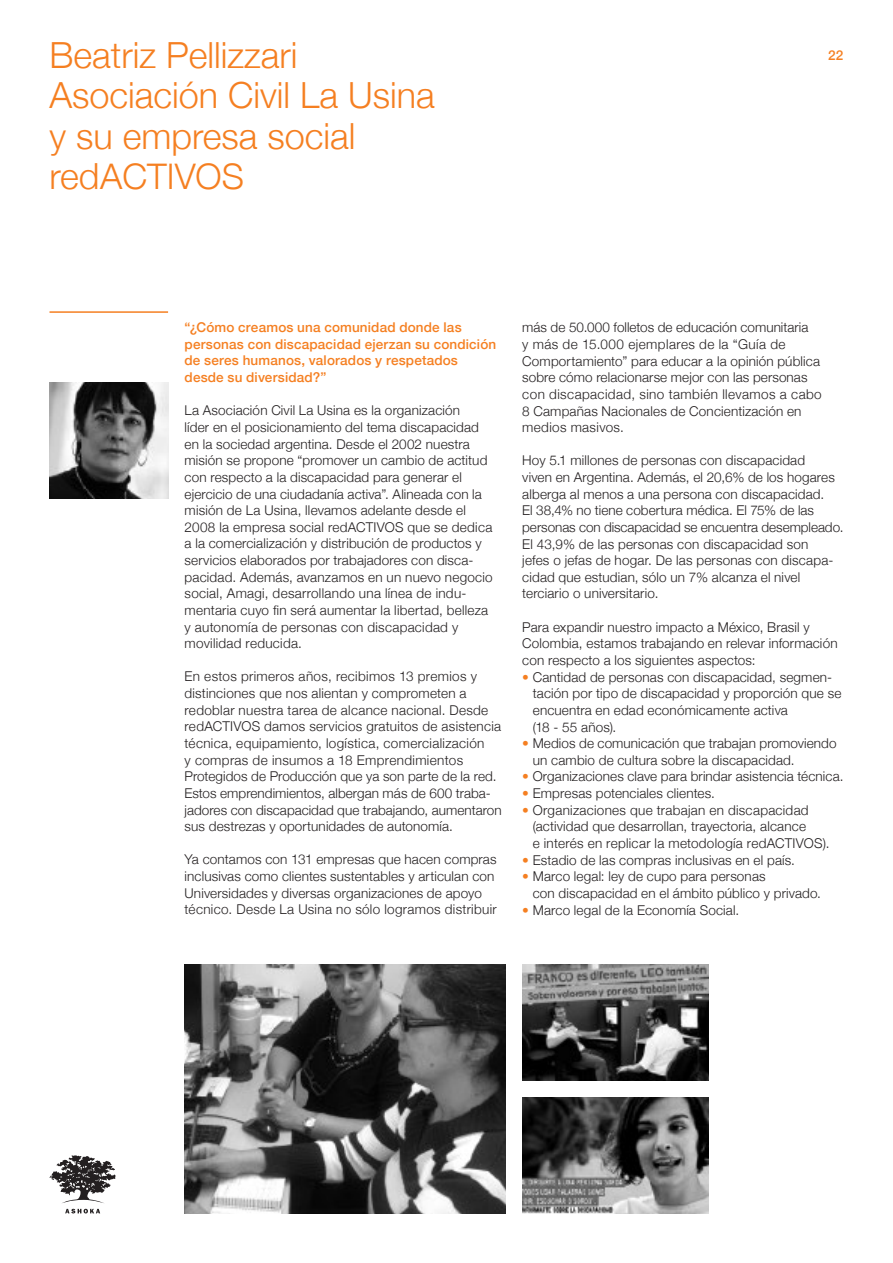
<style>
.page{position:relative;width:893px;height:1263px;background:#fff}
.page>*{position:absolute;margin:0;border:0;box-sizing:border-box;transform-origin:0 0}
.t1{font:300 36px/40.5px "Helvetica Neue";color:#f57f21}
.t2{font:300 35.25px "Helvetica Neue";color:#f57f21}
.t3{font:300 13.5px/16.6px "Helvetica Neue";letter-spacing:.01em;color:#231f20}
.t4{font:500 13.5px/16.6px "Helvetica Neue";letter-spacing:.01em;color:#f57f21}
.s1{font-size:36px}
.s2{color:#f57f21}
</style>
<div class="page">
<svg style="left:65px;top:1209px;width:35px;height:4px"></svg>
<svg style="left:50px;top:1155px;width:66px;height:48px"></svg>
<img style="left:185px;top:964px;width:321px;height:249px">
<img style="left:522px;top:964px;width:186px;height:116px">
<img style="left:522px;top:1097px;width:186px;height:116px">
<img style="left:50px;top:383px;width:118px;height:115px">
<hr style="left:50px;top:311px;width:118px;height:2px;background:#f57f21">
<h1 class="t1" style="left:50px;top:33px;width:387px">Beatriz Pellizzari<br>Asociación Civil La Usina y su empresa social</h1>
<h2 class="t2" style="left:50px;top:148px;width:196px"><span class="s1">red</span>ACTIVOS</h2>
<p class="t4" style="left:828px;top:46px;width:17px">22</p>
<p class="t4" style="left:185px;top:318px;width:313px">“¿Cómo creamos una comunidad donde las personas con discapacidad ejerzan su condición de seres humanos, valorados y respetados desde su diversidad?”</p>
<p class="t3" style="left:185px;top:401px;width:310px">La Asociación Civil La Usina es la organización<br>líder en el posicionamiento del tema discapacidad en la sociedad argentina. Desde el 2002 nuestra misión se propone “promover un cambio de actitud con respecto a la discapacidad para generar el ejercicio de una ciudadanía activa”. Alineada con la misión de La Usina, llevamos adelante desde el 2008 la empresa social redACTIVOS que se dedica a la comercialización y distribución de productos y servicios elaborados por trabajadores con disca&shy;pacidad. Además, avanzamos en un nuevo negocio social, Amagi, desarrollando una línea de indu&shy;mentaria cuyo fin será aumentar la libertad, belleza y autonomía de personas con discapacidad y movilidad reducida.</p>
<p class="t3" style="left:185px;top:668px;width:319px">En estos primeros años, recibimos 13 premios y distinciones que nos alientan y comprometen a redoblar nuestra tarea de alcance nacional. Desde redACTIVOS damos servicios gratuitos de asistencia técnica, equipamiento, logística, comercialización<br>y compras de insumos a 18 Emprendimientos Protegidos de Producción que ya son parte de la red.<br>Estos emprendimientos, albergan más de 600 traba&shy;jadores con discapacidad que trabajando, aumentaron sus destrezas y oportunidades de autonomía.</p>
<p class="t3" style="left:185px;top:850px;width:314px">Ya contamos con 131 empresas que hacen compras inclusivas como clientes sustentables y articulan con Universidades y diversas organizaciones de apoyo técnico. Desde La Usina no sólo logramos distribuir</p>
<p class="t3" style="left:522px;top:318px;width:301px">más de 50.000 folletos de educación comunitaria<br>y más de 15.000 ejemplares de la “Guía de Comportamiento” para educar a la opinión pública sobre cómo relacionarse mejor con las personas con discapacidad, sino también llevamos a cabo 8 Campañas Nacionales de Concientización en medios masivos.</p>
<p class="t3" style="left:522px;top:451px;width:323px">Hoy 5.1 millones de personas con discapacidad<br>viven en Argentina. Además, el 20,6% de los hogares alberga al menos a una persona con discapacidad.<br>El 38,4% no tiene cobertura médica. El 75% de las personas con discapacidad se encuentra desempleado.<br>El 43,9% de las personas con discapacidad son<br>jefes o jefas de hogar. De las personas con discapa&shy;cidad que estudian, sólo un 7% alcanza el nivel terciario o universitario.</p>
<p class="t3" style="left:522px;top:618px;width:317px">Para expandir nuestro impacto a México, Brasil y<br>Colombia, estamos trabajando en relevar información con respecto a los siguientes aspectos:</p>
<p class="t3" style="left:533px;top:668px;width:310px;text-indent:-11px"><span class="s2">•</span> Cantidad de personas con discapacidad, segmen&shy;tación por tipo de discapacidad y proporción que se encuentra en edad económicamente activa<br>(18 - 55 años).</p>
<p class="t3" style="left:533px;top:734px;width:305px;text-indent:-11px"><span class="s2">•</span> Medios de comunicación que trabajan promoviendo un cambio de cultura sobre la discapacidad.</p>
<p class="t3" style="left:522px;top:767px;width:323px"><span class="s2">•</span> Organizaciones clave para brindar asistencia técnica.</p>
<p class="t3" style="left:522px;top:784px;width:194px"><span class="s2">•</span> Empresas potenciales clientes.</p>
<p class="t3" style="left:533px;top:801px;width:298px;text-indent:-11px"><span class="s2">•</span> Organizaciones que trabajan en discapacidad (actividad que desarrollan, trayectoria, alcance<br>e interés en replicar la metodología redACTIVOS).</p>
<p class="t3" style="left:522px;top:851px;width:274px"><span class="s2">•</span> Estadio de las compras inclusivas en el país.</p>
<p class="t3" style="left:533px;top:867px;width:290px;text-indent:-11px"><span class="s2">•</span> Marco legal: ley de cupo para personas<br>con discapacidad en el ámbito público y privado.</p>
<p class="t3" style="left:522px;top:901px;width:218px"><span class="s2">•</span> Marco legal de la Economía Social.</p>
</div>
